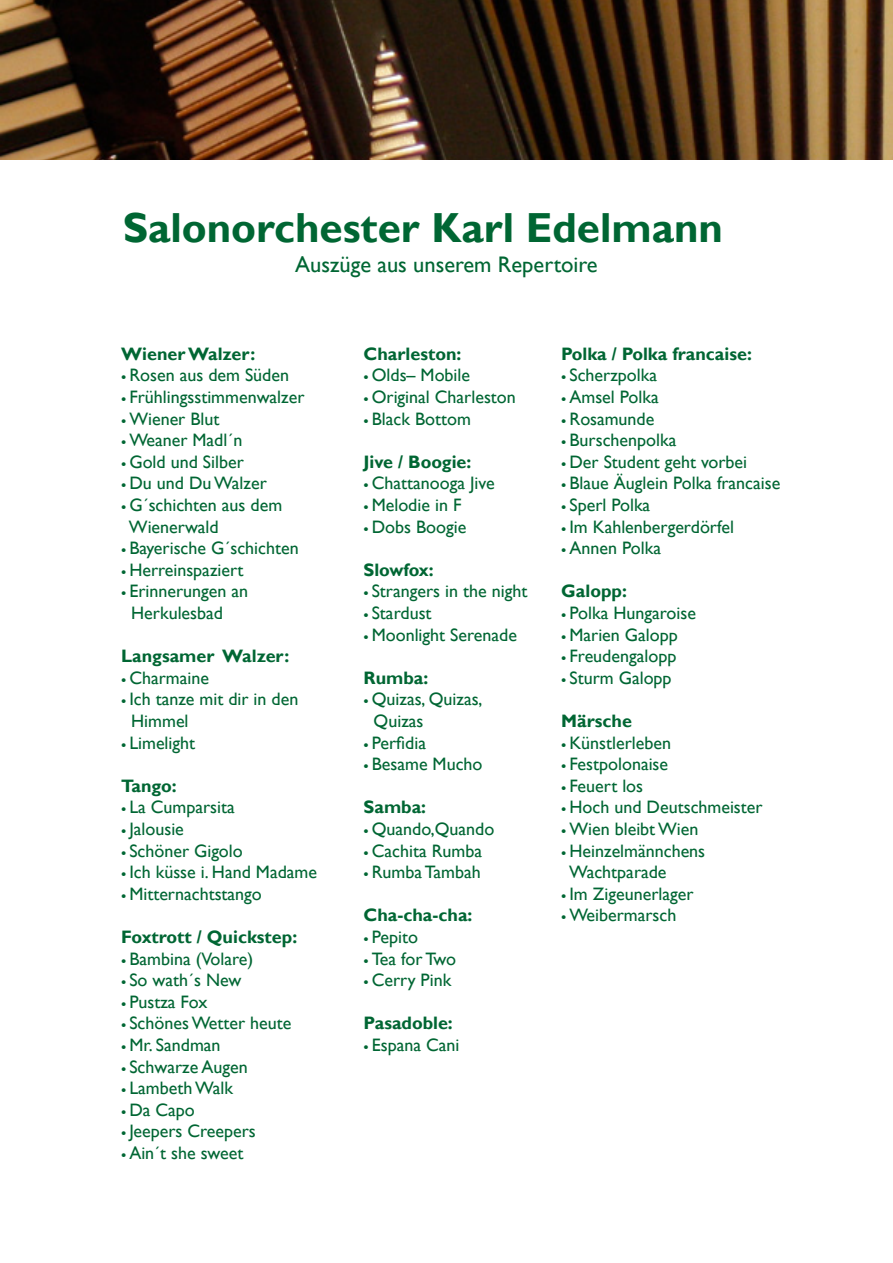
<style>
.page{position:relative;width:893px;height:1263px;background:#fff}
.page>*{position:absolute;margin:0;border:0;box-sizing:border-box;transform-origin:0 0}
.t1{font:700 42px "Gill Sans";color:#063}
.t2{font:22.5px "Gill Sans";color:#063}
.t3{font:18px/21.6px "Gill Sans";color:#063}
.t4{font:700 18px "Gill Sans";color:#063}
.s1{font-family:"Rotis Sans Serif";font-size:10.5px}
</style>
<div class="page">
<img style="left:0;top:0;width:893px;height:159px">
<h1 class="t1" style="left:123px;top:202px;width:602px">Salonorchester Karl Edelmann</h1>
<p class="t2" style="left:295px;top:251px;width:304px">Auszüge aus unserem Repertoire</p>
<p class="t4" style="left:121px;top:343px;width:136px">Wiener Walzer:</p>
<p class="t3" style="left:121px;top:365px;width:169px"><span class="s1">•</span> Rosen aus dem Süden</p>
<p class="t3" style="left:121px;top:386px;width:185px"><span class="s1">•</span> Frühlingsstimmenwalzer</p>
<p class="t3" style="left:121px;top:408px;width:100px"><span class="s1">•</span> Wiener Blut</p>
<p class="t3" style="left:121px;top:430px;width:123px"><span class="s1">•</span> Weaner Madl´n</p>
<p class="t3" style="left:121px;top:451px;width:124px"><span class="s1">•</span> Gold und Silber</p>
<p class="t3" style="left:121px;top:473px;width:147px"><span class="s1">•</span> Du und Du Walzer</p>
<p class="t3" style="left:129px;top:494px;width:155px;text-indent:-8px"><span class="s1">•</span> G´schichten aus dem<br>Wienerwald</p>
<p class="t3" style="left:121px;top:538px;width:179px"><span class="s1">•</span> Bayerische G´schichten</p>
<p class="t3" style="left:121px;top:559px;width:124px"><span class="s1">•</span> Herreinspaziert</p>
<p class="t3" style="left:131px;top:581px;width:118px;text-indent:-10px"><span class="s1">•</span> Erinnerungen an<br>Herkulesbad</p>
<p class="t4" style="left:121px;top:645px;width:170px">Langsamer Walzer:</p>
<p class="t3" style="left:121px;top:667px;width:89px"><span class="s1">•</span> Charmaine</p>
<p class="t3" style="left:131px;top:689px;width:169px;text-indent:-10px"><span class="s1">•</span> Ich tanze mit dir in den<br>Himmel</p>
<p class="t3" style="left:121px;top:732px;width:75px"><span class="s1">•</span> Limelight</p>
<p class="t4" style="left:121px;top:775px;width:57px">Tango:</p>
<p class="t3" style="left:121px;top:797px;width:115px"><span class="s1">•</span> La Cumparsita</p>
<p class="t3" style="left:121px;top:818px;width:64px"><span class="s1">•</span> Jalousie</p>
<p class="t3" style="left:121px;top:840px;width:123px"><span class="s1">•</span> Schöner Gigolo</p>
<p class="t3" style="left:121px;top:862px;width:197px"><span class="s1">•</span> Ich küsse i. Hand Madame</p>
<p class="t3" style="left:121px;top:883px;width:142px"><span class="s1">•</span> Mitternachtstango</p>
<p class="t4" style="left:121px;top:926px;width:178px">Foxtrott / Quickstep:</p>
<p class="t3" style="left:121px;top:948px;width:134px"><span class="s1">•</span> Bambina (Volare)</p>
<p class="t3" style="left:121px;top:970px;width:122px"><span class="s1">•</span> So wath´s New</p>
<p class="t3" style="left:121px;top:991px;width:88px"><span class="s1">•</span> Pustza Fox</p>
<p class="t3" style="left:121px;top:1013px;width:172px"><span class="s1">•</span> Schönes Wetter heute</p>
<p class="t3" style="left:121px;top:1034px;width:101px"><span class="s1">•</span> Mr. Sandman</p>
<p class="t3" style="left:121px;top:1056px;width:128px"><span class="s1">•</span> Schwarze Augen</p>
<p class="t3" style="left:121px;top:1078px;width:113px"><span class="s1">•</span> Lambeth Walk</p>
<p class="t3" style="left:121px;top:1099px;width:75px"><span class="s1">•</span> Da Capo</p>
<p class="t3" style="left:121px;top:1121px;width:136px"><span class="s1">•</span> Jeepers Creepers</p>
<p class="t3" style="left:121px;top:1142px;width:124px"><span class="s1">•</span> Ain´t she sweet</p>
<p class="t4" style="left:364px;top:343px;width:99px">Charleston:</p>
<p class="t3" style="left:364px;top:365px;width:108px"><span class="s1">•</span> Olds– Mobile</p>
<p class="t3" style="left:364px;top:386px;width:154px"><span class="s1">•</span> Original Charleston</p>
<p class="t3" style="left:364px;top:408px;width:109px"><span class="s1">•</span> Black Bottom</p>
<p class="t4" style="left:364px;top:451px;width:109px">Jive / Boogie:</p>
<p class="t3" style="left:364px;top:473px;width:133px"><span class="s1">•</span> Chattanooga Jive</p>
<p class="t3" style="left:364px;top:494px;width:99px"><span class="s1">•</span> Melodie in F</p>
<p class="t3" style="left:364px;top:516px;width:104px"><span class="s1">•</span> Dobs Boogie</p>
<p class="t4" style="left:364px;top:559px;width:72px">Slowfox:</p>
<p class="t3" style="left:364px;top:581px;width:165px"><span class="s1">•</span> Strangers in the night</p>
<p class="t3" style="left:364px;top:602px;width:70px"><span class="s1">•</span> Stardust</p>
<p class="t3" style="left:364px;top:624px;width:155px"><span class="s1">•</span> Moonlight Serenade</p>
<p class="t4" style="left:364px;top:667px;width:66px">Rumba:</p>
<p class="t3" style="left:374px;top:689px;width:111px;text-indent:-10px"><span class="s1">•</span> Quizas, Quizas,<br>Quizas</p>
<p class="t3" style="left:364px;top:732px;width:64px"><span class="s1">•</span> Perfidia</p>
<p class="t3" style="left:364px;top:754px;width:120px"><span class="s1">•</span> Besame Mucho</p>
<p class="t4" style="left:364px;top:796px;width:64px">Samba:</p>
<p class="t3" style="left:364px;top:818px;width:132px"><span class="s1">•</span> Quando,Quando</p>
<p class="t3" style="left:364px;top:840px;width:120px"><span class="s1">•</span> Cachita Rumba</p>
<p class="t3" style="left:364px;top:862px;width:119px"><span class="s1">•</span> Rumba Tambah</p>
<p class="t4" style="left:364px;top:904px;width:110px">Cha-cha-cha:</p>
<p class="t3" style="left:364px;top:926px;width:56px"><span class="s1">•</span> Pepito</p>
<p class="t3" style="left:364px;top:948px;width:94px"><span class="s1">•</span> Tea for Two</p>
<p class="t3" style="left:364px;top:970px;width:89px"><span class="s1">•</span> Cerry Pink</p>
<p class="t4" style="left:364px;top:1012px;width:91px">Pasadoble:</p>
<p class="t3" style="left:364px;top:1034px;width:97px"><span class="s1">•</span> Espana Cani</p>
<p class="t4" style="left:561px;top:343px;width:192px">Polka / Polka francaise:</p>
<p class="t3" style="left:561px;top:365px;width:97px"><span class="s1">•</span> Scherzpolka</p>
<p class="t3" style="left:561px;top:386px;width:99px"><span class="s1">•</span> Amsel Polka</p>
<p class="t3" style="left:561px;top:408px;width:95px"><span class="s1">•</span> Rosamunde</p>
<p class="t3" style="left:561px;top:430px;width:117px"><span class="s1">•</span> Burschenpolka</p>
<p class="t3" style="left:561px;top:451px;width:187px"><span class="s1">•</span> Der Student geht vorbei</p>
<p class="t3" style="left:561px;top:473px;width:221px"><span class="s1">•</span> Blaue Äuglein Polka francaise</p>
<p class="t3" style="left:561px;top:494px;width:91px"><span class="s1">•</span> Sperl Polka</p>
<p class="t3" style="left:561px;top:516px;width:174px"><span class="s1">•</span> Im Kahlenbergerdörfel</p>
<p class="t3" style="left:561px;top:538px;width:101px"><span class="s1">•</span> Annen Polka</p>
<p class="t4" style="left:561px;top:580px;width:67px">Galopp:</p>
<p class="t3" style="left:561px;top:602px;width:136px"><span class="s1">•</span> Polka Hungaroise</p>
<p class="t3" style="left:561px;top:624px;width:118px"><span class="s1">•</span> Marien Galopp</p>
<p class="t3" style="left:561px;top:646px;width:117px"><span class="s1">•</span> Freudengalopp</p>
<p class="t3" style="left:561px;top:667px;width:112px"><span class="s1">•</span> Sturm Galopp</p>
<p class="t4" style="left:561px;top:710px;width:72px">Märsche</p>
<p class="t3" style="left:561px;top:732px;width:111px"><span class="s1">•</span> Künstlerleben</p>
<p class="t3" style="left:561px;top:754px;width:108px"><span class="s1">•</span> Festpolonaise</p>
<p class="t3" style="left:561px;top:775px;width:83px"><span class="s1">•</span> Feuert los</p>
<p class="t3" style="left:561px;top:797px;width:203px"><span class="s1">•</span> Hoch und Deutschmeister</p>
<p class="t3" style="left:561px;top:818px;width:139px"><span class="s1">•</span> Wien bleibt Wien</p>
<p class="t3" style="left:569px;top:840px;width:138px;text-indent:-8px"><span class="s1">•</span> Heinzelmännchens<br>Wachtparade</p>
<p class="t3" style="left:561px;top:883px;width:134px"><span class="s1">•</span> Im Zigeunerlager</p>
<p class="t3" style="left:561px;top:905px;width:117px"><span class="s1">•</span> Weibermarsch</p>
</div>
